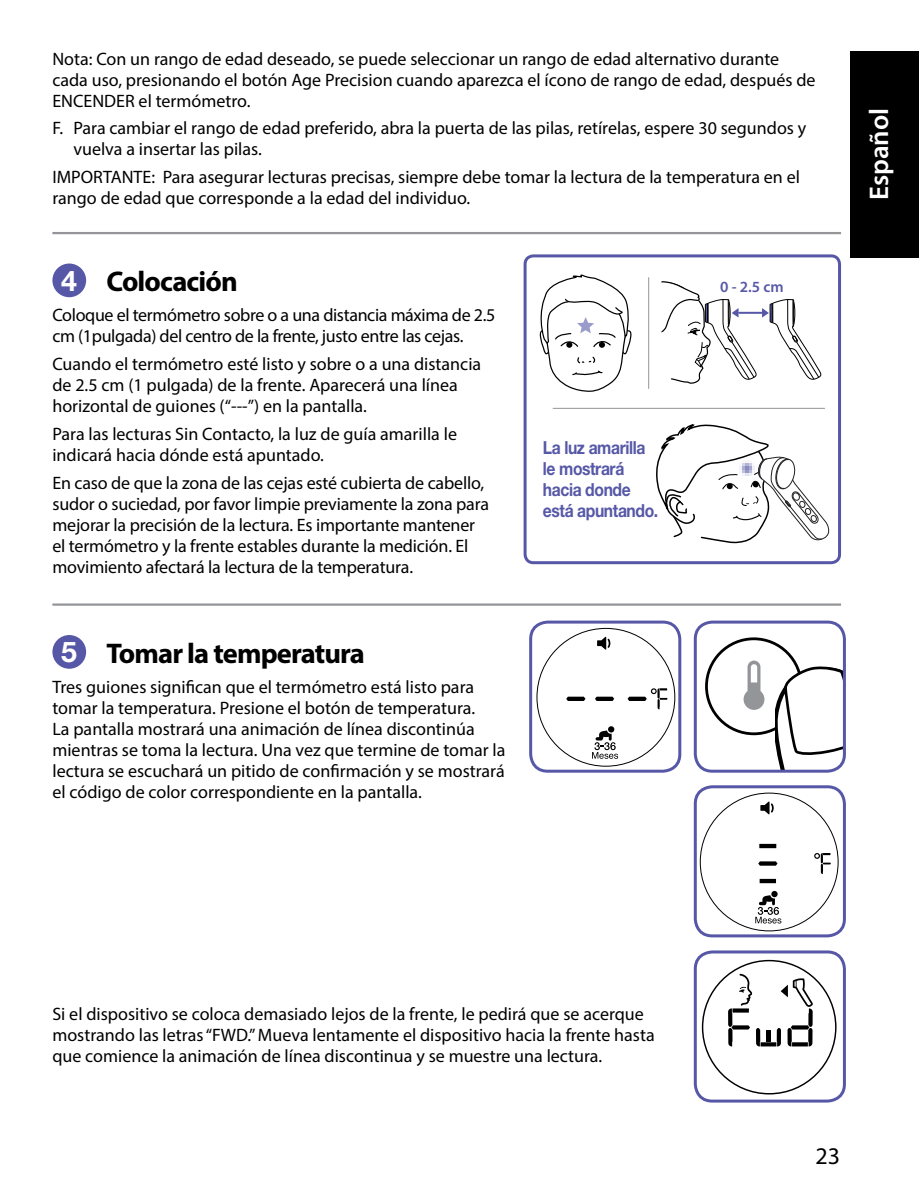
<style>
.page{position:relative;width:919px;height:1191px;background:#fff}
.page>*{position:absolute;margin:0;border:0;box-sizing:border-box;transform-origin:0 0}
.t1{font:700 28.5px "Myriad Pro";letter-spacing:-.03em;color:#000}
.t2{font:600 27px "Myriad Pro";color:#fff}
.t3{font:24px "Myriad Pro";color:#000}
.t4{font:18px/21px "Myriad Pro";color:#000}
.t5{font:18px/21px "Myriad Pro";letter-spacing:-.02em;color:#000}
.t6{font:700 18px/21px "Helvetica Neue LT";letter-spacing:-.025em;color:#5658a7;scale:.87 1}
.t7{font:600 15.6px "Myriad Pro";color:#5658a7}
.s1{font-family:"Helvetica Neue LT";color:#fff}
</style>
<div class="page">
<div style="left:850px;top:51px;width:68px;height:206px;background:#000"></div>
<hr style="left:52px;top:232px;width:789px;height:2px;background:#939598">
<hr style="left:52px;top:603px;width:789px;height:3px;background:#939598">
<div style="left:52px;top:263px;width:34px;height:34px;background:#5658a7;border-radius:50%"></div>
<div style="left:52px;top:635px;width:34px;height:34px;background:#5658a7;border-radius:50%"></div>
<svg style="left:539px;top:274px;width:93px;height:118px"></svg>
<hr style="left:648px;top:277px;width:1px;height:111px;background:#939598">
<hr style="left:553px;top:408px;width:271px;height:1px;background:#939598">
<hr style="left:739px;top:312px;width:22px;height:2px;background:#5658a7">
<svg style="left:762px;top:299px;width:59px;height:81px"></svg>
<svg style="left:661px;top:281px;width:95px;height:103px"></svg>
<svg style="left:656px;top:424px;width:174px;height:120px"></svg>
<div style="left:523px;top:254px;width:318px;height:310px;border:3px solid #5658a7;border-radius:8px"></div>
<svg style="left:536px;top:627px;width:139px;height:140px"></svg>
<div style="left:529px;top:620px;width:152px;height:152px;border:3px solid #5658a7;border-radius:17px"></div>
<svg style="left:743px;top:660px;width:21px;height:50px"></svg>
<div style="left:705px;top:637px;width:97px;height:98px;border:3px solid #000;border-radius:50%"></div>
<svg style="left:775px;top:663px;width:69px;height:108px"></svg>
<div style="left:693px;top:620px;width:152px;height:152px;border:3px solid #5658a7;border-radius:17px"></div>
<svg style="left:701px;top:959px;width:136px;height:136px"></svg>
<div style="left:693px;top:950px;width:152px;height:152px;border:3px solid #5658a7;border-radius:17px"></div>
<svg style="left:699px;top:792px;width:139px;height:139px"></svg>
<div style="left:693px;top:785px;width:152px;height:152px;border:3px solid #5658a7;border-radius:17px"></div>
<p class="t4" style="left:52px;top:49px;width:764px">Nota: Con un rango de edad deseado, se puede seleccionar un rango de edad alternativo durante cada uso, presionando el botón Age Precision cuando aparezca el ícono de rango de edad, después de<br>ENCENDER el termómetro .</p>
<p class="t4" style="left:73px;top:118px;width:734px;text-indent:-21px">F . Para cambiar el rango de edad preferido, abra la puerta de las pilas, retírelas, espere 30 segundos y vuelva a insertar las pilas .</p>
<p class="t4" style="left:52px;top:167px;width:749px">IMPORTANTE: Para asegurar lecturas precisas, siempre debe tomar la lectura de la temperatura en el rango de edad que corresponde a la edad del individuo .</p>
<h1 class="t1" style="left:61px;top:267px;width:178px"><span class="s1">4</span> Colocación</h1>
<p class="t5" style="left:52px;top:305px;width:444px">Coloque el termómetro sobre o a una distancia máxima de 2 .5 cm (1pulgada) del centro de la frente, justo entre las cejas .</p>
<p class="t4" style="left:52px;top:354px;width:430px">Cuando el termómetro esté listo y sobre o a una distancia de 2 .5 cm (1 pulgada) de la frente . Aparecerá una línea horizontal de guiones (“---”) en la pantalla .</p>
<p class="t4" style="left:52px;top:424px;width:406px">Para las lecturas Sin Contacto, la luz de guía amarilla le indicará hacia dónde está apuntado .</p>
<p class="t4" style="left:52px;top:473px;width:438px">En caso de que la zona de las cejas esté cubierta de cabello, sudor o suciedad, por favor limpie previamente la zona para mejorar la precisión de la lectura . Es importante mantener el termómetro y la frente estables durante la medición . El movimiento afectará la lectura de la temperatura .</p>
<h1 class="t1" style="left:61px;top:638px;width:305px"><span class="s1">5</span> Tomar la temperatura</h1>
<p class="t4" style="left:52px;top:676px;width:454px">Tres guiones significan que el termómetro está listo para tomar la temperatura . Presione el botón de temperatura .<br>La pantalla mostrará una animación de línea discontinúa mientras se toma la lectura . Una vez que termine de tomar la lectura se escuchará un pitido de confirmación y se mostrará el código de color correspondiente en la pantalla .</p>
<p class="t6" style="left:543px;top:438px;width:134px">La luz amarilla le mostrará hacia donde está apuntando.</p>
<p class="t7" style="left:720px;top:281px;width:65px">0 - 2.5 cm</p>
<h2 class="t2" style="left:868px;top:200px;width:94px;rotate:-90deg">Español</h2>
<p class="t4" style="left:52px;top:1004px;width:603px">Si el dispositivo se coloca demasiado lejos de la frente, le pedirá que se acerque mostrando las letras “FWD .” Mueva lentamente el dispositivo hacia la frente hasta que comience la animación de línea discontinua y se muestre una lectura .</p>
<h3 class="t3" style="left:815px;top:1143px;width:26px">23</h3>
</div>
